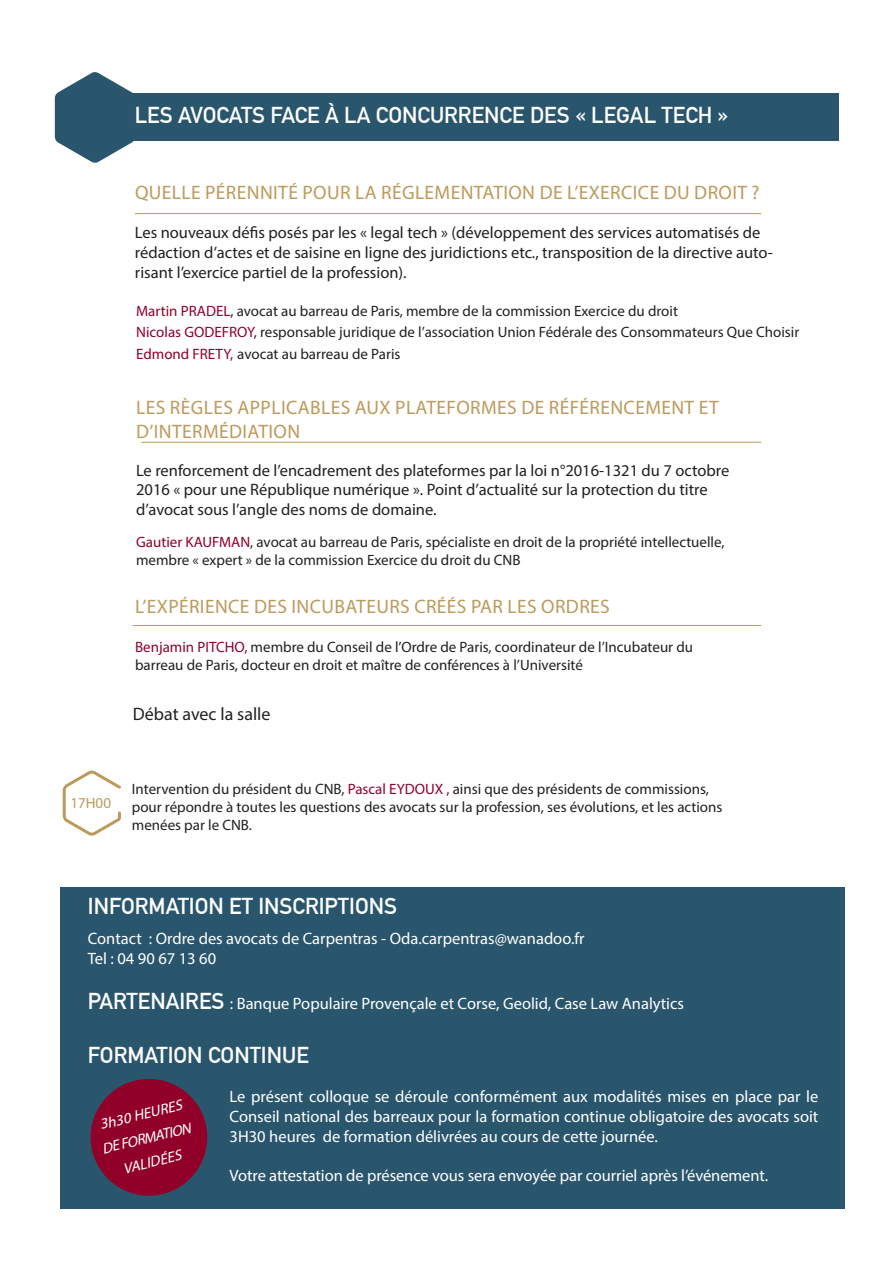
<style>
.page{position:relative;width:893px;height:1263px;background:#fff}
.page>*{position:absolute;margin:0;border:0;box-sizing:border-box;transform-origin:0 0}
.t1{font:700 22.5px "DIN Alternate";color:#fff}
.t2{font:19.5px/23.4px "Myriad Pro";letter-spacing:.02em;color:#bc9a5c}
.t3{font:18px "Myriad Pro";color:#231f20}
.t4{font:16.5px/19.8px "Myriad Pro";color:#fff;text-align:justify}
.t5{font:16.5px/19.8px "Myriad Pro";color:#231f20}
.t6{font:15px/18px "Myriad Pro";color:#231f20}
.t7{font:italic 15px "Myriad Pro";color:#fff}
.t8{font:15px "Myriad Pro";color:#bc9a5c}
.s1{color:#910029}
.s2{font-family:"DIN Alternate";font-weight:700;font-size:22.5px}
</style>
<div class="page">
<svg style="left:55px;top:72px;width:79px;height:91px"></svg>
<div style="left:95px;top:93px;width:744px;height:48px;background:#2a566d"></div>
<svg style="left:63px;top:770px;width:58px;height:66px"></svg>
<hr style="left:135px;top:213px;width:626px;height:1px;background:#bc9a5c">
<hr style="left:141px;top:442px;width:620px;height:1px;background:#bc9a5c">
<hr style="left:133px;top:625px;width:628px;height:1px;background:#bc9a5c">
<div style="left:60px;top:887px;width:784px;height:321px;background:#2a566d"></div>
<div style="left:91px;top:1079px;width:116px;height:117px;background:#910029;border-radius:50%"></div>
<p class="t1" style="left:135px;top:98px;width:595px">LES AVOCATS FACE À LA CONCURRENCE DES « LEGAL TECH »</p>
<p class="t2" style="left:135px;top:180px;width:626px">QUELLE PÉRENNITÉ POUR LA RÉGLEMENTATION DE L’EXERCICE DU DROIT ?</p>
<p class="t5" style="left:135px;top:222px;width:639px">Les nouveaux défis posés par les « legal tech » (développement des services automatisés de rédaction d’actes et de saisine en ligne des juridictions etc., transposition de la directive auto&shy;risant l’exercice partiel de la profession).</p>
<p class="t6" style="left:136px;top:301px;width:543px"><span class="s1">Martin PRADEL</span>, avocat au barreau de Paris, membre de la commission Exercice du droit</p>
<p class="t6" style="left:136px;top:323px;width:665px"><span class="s1">Nicolas GODEFROY</span>, responsable juridique de l’association Union Fédérale des Consommateurs Que Choisir</p>
<p class="t6" style="left:136px;top:345px;width:266px"><span class="s1">Edmond FRETY,</span> avocat au barreau de Paris</p>
<p class="t2" style="left:136px;top:396px;width:584px">LES RÈGLES APPLICABLES AUX PLATEFORMES DE RÉFÉRENCEMENT ET<br>D’INTERMÉDIATION</p>
<p class="t5" style="left:136px;top:460px;width:595px">Le renforcement de l’encadrement des plateformes par la loi n°2016-1321 du 7 octobre<br>2016 « pour une République numérique ». Point d’actualité sur la protection du titre d’avocat sous l’angle des noms de domaine.</p>
<p class="t6" style="left:136px;top:532px;width:590px"><span class="s1">Gautier KAUFMAN</span>, avocat au barreau de Paris, spécialiste en droit de la propriété intellectuelle, membre « expert » de la commission Exercice du droit du CNB</p>
<p class="t2" style="left:135px;top:594px;width:476px">L’EXPÉRIENCE DES INCUBATEURS CRÉÉS PAR LES ORDRES</p>
<p class="t6" style="left:135px;top:638px;width:560px"><span class="s1">Benjamin PITCHO,</span> membre du Conseil de l’Ordre de Paris, coordinateur de l’Incubateur du barreau de Paris, docteur en droit et maître de conférences à l’Université</p>
<p class="t3" style="left:133px;top:703px;width:139px">Débat avec la salle</p>
<p class="t8" style="left:70px;top:793px;width:42px">17H00</p>
<p class="t6" style="left:132px;top:780px;width:592px">Intervention du président du CNB, <span class="s1">Pascal EYDOUX ,</span> ainsi que des présidents de commissions, pour répondre à toutes les questions des avocats sur la profession, ses évolutions, et les actions menées par le CNB.</p>
<p class="t1" style="left:88px;top:889px;width:311px">INFORMATION ET INSCRIPTIONS</p>
<p class="t4" style="left:88px;top:928px;width:498px">Contact : Ordre des avocats de Carpentras - Oda.carpentras@wanadoo.fr</p>
<p class="t4" style="left:88px;top:948px;width:130px">Tel : 04 90 67 13 60</p>
<p class="t4" style="left:88px;top:993px;width:597px"><span class="s2">PARTENAIRES</span> : Banque Populaire Provençale et Corse, Geolid, Case Law Analytics</p>
<p class="t1" style="left:88px;top:1038px;width:222px">FORMATION CONTINUE</p>
<p class="t7" style="left:98px;top:1115px;width:86px;rotate:-13deg">3h30 HEURES</p>
<p class="t7" style="left:100px;top:1139px;width:92px;rotate:-13deg">DE FORMATION</p>
<p class="t7" style="left:121px;top:1159px;width:61px;rotate:-13deg">VALIDÉES</p>
<p class="t4" style="left:230px;top:1086px;width:590px">Le présent colloque se déroule conformément aux modalités mises en place par le Conseil national des barreaux pour la formation continue obligatoire des avocats soit 3H30 heures de formation délivrées au cours de cette journée.</p>
<p class="t4" style="left:230px;top:1166px;width:540px">Votre attestation de présence vous sera envoyée par courriel après l’événement.</p>
</div>
